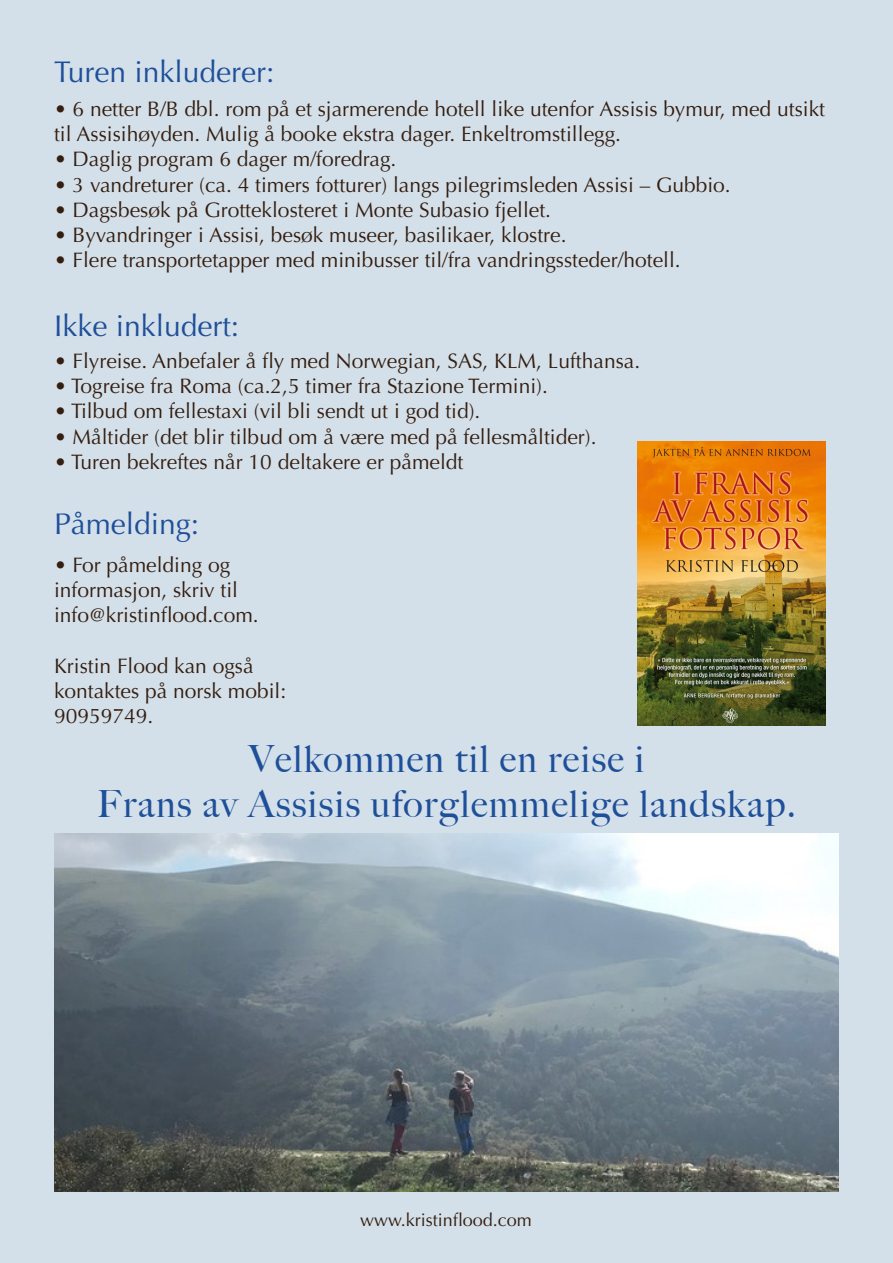
<style>
.page{position:relative;width:893px;height:1263px;background:#d3dfe9}
.page>*{position:absolute;margin:0;border:0;box-sizing:border-box;transform-origin:0 0}
.t1{font:500 37.5px/45px "Big Caslon";letter-spacing:.04em;color:#1e4f99;text-align:center}
.t2{font:30px "Optima";color:#1e4f99}
.t3{font:21px/25.2px "Optima";color:#341e0f}
.t4{font:18px "Optima";color:#341e0f}
</style>
<div class="page">
<img style="left:54px;top:833px;width:785px;height:358px">
<img style="left:638px;top:441px;width:188px;height:284px">
<p class="t2" style="left:54px;top:54px;width:222px">Turen inkluderer:</p>
<p class="t3" style="left:54px;top:97px;width:772px">• 6 netter B/B dbl. rom på et sjarmerende hotell like utenfor Assisis bymur, med utsikt til Assisihøyden. Mulig å booke ekstra dager. Enkeltromstillegg.</p>
<p class="t3" style="left:54px;top:147px;width:344px">• Daglig program 6 dager m/foredrag.</p>
<p class="t3" style="left:54px;top:172px;width:678px">• 3 vandreturer (ca. 4 timers fotturer) langs pilegrimsleden Assisi – Gubbio.</p>
<p class="t3" style="left:54px;top:197px;width:499px">• Dagsbesøk på Grotteklosteret i Monte Subasio fjellet.</p>
<p class="t3" style="left:54px;top:223px;width:514px">• Byvandringer i Assisi, besøk museer, basilikaer, klostre.</p>
<p class="t3" style="left:54px;top:248px;width:628px">• Flere transportetapper med minibusser til/fra vandringssteder/hotell.</p>
<p class="t2" style="left:54px;top:308px;width:187px">Ikke inkludert:</p>
<p class="t3" style="left:54px;top:349px;width:588px">• Flyreise. Anbefaler å fly med Norwegian, SAS, KLM, Lufthansa.</p>
<p class="t3" style="left:54px;top:374px;width:495px">• Togreise fra Roma (ca.2,5 timer fra Stazione Termini).</p>
<p class="t3" style="left:54px;top:399px;width:428px">• Tilbud om fellestaxi (vil bli sendt ut i god tid).</p>
<p class="t3" style="left:54px;top:424px;width:544px">• Måltider (det blir tilbud om å være med på fellesmåltider).</p>
<p class="t3" style="left:54px;top:449px;width:411px">• Turen bekreftes når 10 deltakere er påmeldt</p>
<p class="t2" style="left:54px;top:506px;width:147px">Påmelding:</p>
<p class="t3" style="left:54px;top:552px;width:206px">• For påmelding og informasjon, skriv til info@kristinflood.com.</p>
<p class="t3" style="left:54px;top:653px;width:234px">Kristin Flood kan også kontaktes på norsk mobil:<br>90959749.</p>
<p class="t1" style="left:97px;top:735px;width:701px">Velkommen til en reise i<br>Frans av Assisis uforglemmelige landskap.</p>
<p class="t4" style="left:360px;top:1209px;width:173px">www.kristinflood.com</p>
</div>
